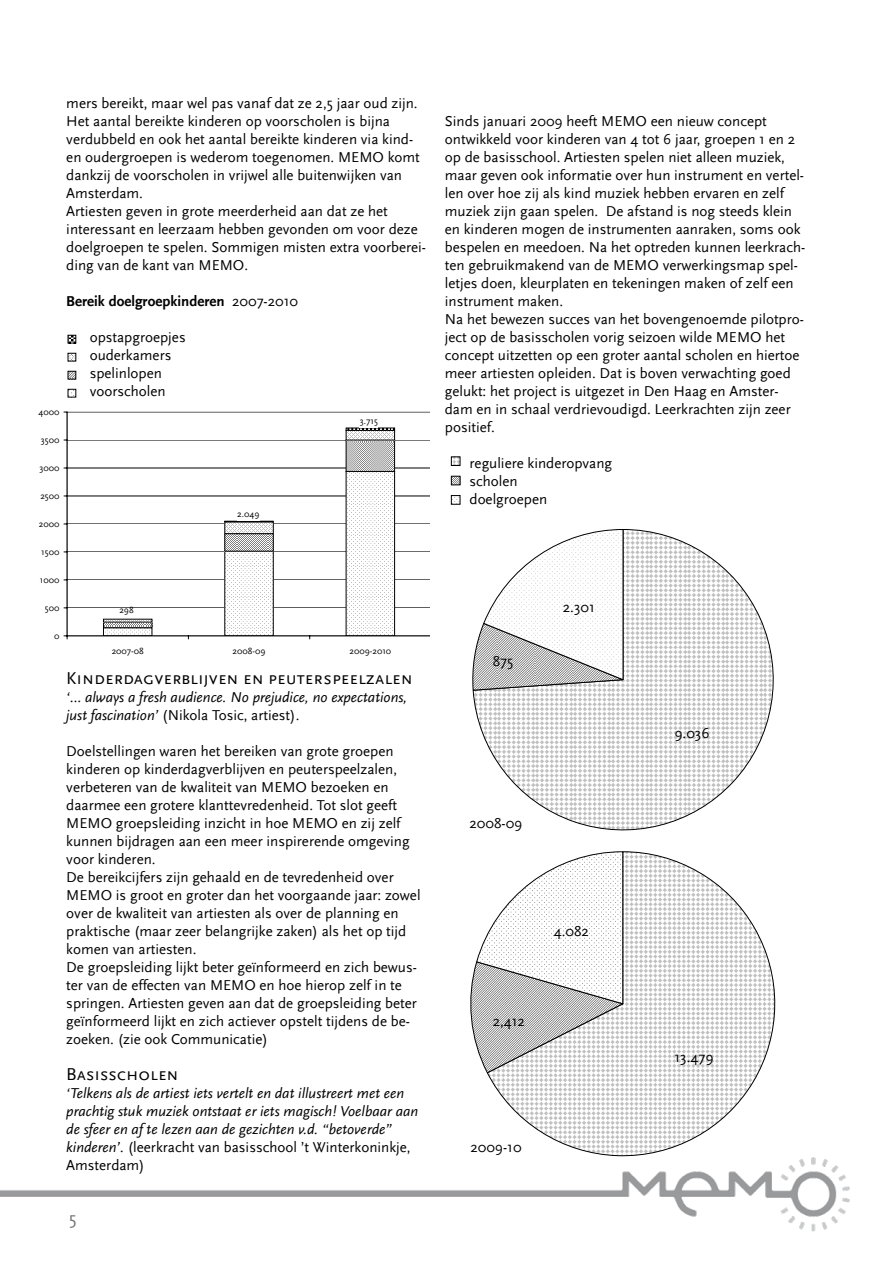
<style>
.page{position:relative;width:893px;height:1263px;background:#fff}
.page>*{position:absolute;margin:0;border:0;box-sizing:border-box;transform-origin:0 0}
.t1{font:18px "Scala Sans Caps";color:#000}
.t2{font:18px "Scala Sans";color:#707172}
.t3{font:15px/18px "Scala Sans";color:#000}
.t4{font:italic 15px/18px "Scala Sans";color:#000}
.t5{font:700 15px "Scala Sans";color:#000}
.t6{font:14.1px/19.4px "Scala Sans";color:#000}
.t7{font:11.7px/18px "Scala Sans";color:#000}
.t8{font:9.3px "Scala Sans";color:#000}
.s1{font-weight:400}
.s2{font-style:normal}
</style>
<div class="page">
<img style="left:0;top:1157px;width:850px;height:75px">
<svg style="left:68px;top:412px;width:361px;height:224px"></svg>
<svg style="left:105px;top:629px;width:45px;height:5px"></svg>
<div style="left:103px;top:627px;width:49px;height:9px;border:1px solid #000"></div>
<svg style="left:226px;top:553px;width:46px;height:81px"></svg>
<div style="left:224px;top:551px;width:50px;height:85px;border:1px solid #000"></div>
<svg style="left:348px;top:473px;width:45px;height:161px"></svg>
<div style="left:346px;top:471px;width:49px;height:165px;border:1px solid #000"></div>
<svg style="left:105px;top:624px;width:45px;height:2px"></svg>
<div style="left:103px;top:622px;width:49px;height:6px;border:1px solid #000"></div>
<svg style="left:226px;top:535px;width:46px;height:14px"></svg>
<svg style="left:348px;top:442px;width:45px;height:28px"></svg>
<div style="left:346px;top:440px;width:49px;height:32px;border:1px solid #000"></div>
<svg style="left:226px;top:523px;width:46px;height:9px"></svg>
<div style="left:224px;top:521px;width:50px;height:13px;border:1px solid #000"></div>
<svg style="left:348px;top:432px;width:45px;height:6px"></svg>
<div style="left:224px;top:521px;width:50px;height:1px;border:1px solid #000"></div>
<div style="left:346px;top:428px;width:49px;height:3px;border:1px solid #000"></div>
<hr style="left:67px;top:412px;width:1px;height:224px;background:#000">
<hr style="left:67px;top:636px;width:362px;height:1px;background:#000">
<div style="left:360px;top:415px;width:18px;height:12px;background:#fff"></div>
<div style="left:237px;top:508px;width:22px;height:12px;background:#fff"></div>
<svg style="left:67px;top:334px;width:10px;height:64px"></svg>
<svg style="left:70px;top:337px;width:4px;height:4px"></svg>
<div style="left:68px;top:335px;width:8px;height:8px;border:1px solid #000"></div>
<svg style="left:70px;top:355px;width:4px;height:4px"></svg>
<div style="left:68px;top:353px;width:8px;height:8px;border:1px solid #000"></div>
<svg style="left:70px;top:373px;width:4px;height:4px"></svg>
<div style="left:68px;top:371px;width:8px;height:8px;border:1px solid #000"></div>
<svg style="left:70px;top:391px;width:4px;height:4px"></svg>
<div style="left:68px;top:389px;width:8px;height:8px;border:1px solid #000"></div>
<svg style="left:487px;top:851px;width:289px;height:306px"></svg>
<svg style="left:470px;top:851px;width:155px;height:223px"></svg>
<svg style="left:450px;top:456px;width:11px;height:49px"></svg>
<svg style="left:453px;top:458px;width:5px;height:6px"></svg>
<div style="left:451px;top:456px;width:9px;height:10px;border:1px solid #000"></div>
<svg style="left:453px;top:478px;width:5px;height:5px"></svg>
<div style="left:451px;top:476px;width:9px;height:9px;border:1px solid #000"></div>
<svg style="left:453px;top:497px;width:5px;height:6px"></svg>
<div style="left:451px;top:495px;width:9px;height:10px;border:1px solid #000"></div>
<svg style="left:472px;top:529px;width:302px;height:302px"></svg>
<svg style="left:472px;top:529px;width:154px;height:162px"></svg>
<p class="t3" style="left:66px;top:94px;width:361px">mers bereikt, maar wel pas vanaf dat ze 2,5 jaar oud zijn.<br>Het aantal bereikte kinderen op voorscholen is bijna verdubbeld en ook het aantal bereikte kinderen via kind&shy;en oudergroepen is wederom toegenomen. MEMO komt dankzij de voorscholen in vrijwel alle buitenwijken van Amsterdam.<br>Artiesten geven in grote meerderheid aan dat ze het interessant en leerzaam hebben gevonden om voor deze doelgroepen te spelen. Sommigen misten extra voorberei&shy;ding van de kant van MEMO.</p>
<p class="t5" style="left:66px;top:293px;width:233px">Bereik doelgroepkinderen <span class="s1">2007-2010</span></p>
<p class="t8" style="left:39px;top:407px;width:22px">4000</p>
<p class="t8" style="left:41px;top:435px;width:20px">3500</p>
<p class="t8" style="left:39px;top:463px;width:21px">3000</p>
<p class="t8" style="left:40px;top:491px;width:21px">2500</p>
<p class="t8" style="left:39px;top:519px;width:22px">2000</p>
<p class="t8" style="left:41px;top:547px;width:20px">1500</p>
<p class="t8" style="left:40px;top:575px;width:21px">1000</p>
<p class="t8" style="left:45px;top:603px;width:16px">500</p>
<p class="t8" style="left:54px;top:631px;width:7px">0</p>
<p class="t3" style="left:90px;top:328px;width:98px">opstapgroepjes ouderkamers spelinlopen voorscholen</p>
<p class="t7" style="left:79px;top:331px;width:76px">opstapgroepjes ouderkamer spelinloop voorschool</p>
<p class="t8" style="left:119px;top:605px;width:16px">298</p>
<p class="t8" style="left:237px;top:509px;width:24px">2.049</p>
<p class="t8" style="left:360px;top:416px;width:20px">3.715</p>
<p class="t8" style="left:112px;top:646px;width:34px">2007-08</p>
<p class="t8" style="left:233px;top:646px;width:34px">2008-09</p>
<p class="t8" style="left:349px;top:646px;width:43px">2009-2010</p>
<p class="t1" style="left:66px;top:668px;width:348px">Kinderdagverblijven en peuterspeelzalen</p>
<p class="t4" style="left:66px;top:688px;width:342px">‘… always a fresh audience. No prejudice, no expectations, just fascination’ <span class="s2">(Nikola Tosic, artiest).</span></p>
<p class="t3" style="left:66px;top:742px;width:356px">Doelstellingen waren het bereiken van grote groepen kinderen op kinderdagverblijven en peuterspeelzalen, verbeteren van de kwaliteit van MEMO bezoeken en daarmee een grotere klanttevredenheid. Tot slot geeft MEMO groepsleiding inzicht in hoe MEMO en zij zelf kunnen bijdragen aan een meer inspirerende omgeving voor kinderen.<br>De bereikcijfers zijn gehaald en de tevredenheid over MEMO is groot en groter dan het voorgaande jaar: zowel over de kwaliteit van artiesten als over de planning en praktische (maar zeer belangrijke zaken) als het op tijd komen van artiesten.<br>De groepsleiding lijkt beter geïnformeerd en zich bewus&shy;ter van de effecten van MEMO en hoe hierop zelf in te springen. Artiesten geven aan dat de groepsleiding beter geïnformeerd lijkt en zich actiever opstelt tijdens de be&shy;zoeken. (zie ook Communicatie)</p>
<p class="t1" style="left:66px;top:1064px;width:114px">Basisscholen</p>
<p class="t4" style="left:66px;top:1084px;width:353px">‘Telkens als de artiest iets vertelt en dat illustreert met een prachtig stuk muziek ontstaat er iets magisch! Voelbaar aan de sfeer en af te lezen aan de gezichten v.d. “betoverde” kinderen’. <span class="s2">(leerkracht van basisschool ’t Winterkoninkje, Amsterdam)</span></p>
<p class="t2" style="left:69px;top:1208px;width:9px">5</p>
<p class="t3" style="left:445px;top:112px;width:362px">Sinds januari 2009 heeft MEMO een nieuw concept ontwikkeld voor kinderen van 4 tot 6 jaar, groepen 1 en 2 op de basisschool. Artiesten spelen niet alleen muziek, maar geven ook informatie over hun instrument en vertel&shy;len over hoe zij als kind muziek hebben ervaren en zelf muziek zijn gaan spelen. De afstand is nog steeds klein en kinderen mogen de instrumenten aanraken, soms ook bespelen en meedoen. Na het optreden kunnen leerkrach&shy;ten gebruikmakend van de MEMO verwerkingsmap spel&shy;letjes doen, kleurplaten en tekeningen maken of zelf een instrument maken.<br>Na het bewezen succes van het bovengenoemde pilotpro&shy;ject op de basisscholen vorig seizoen wilde MEMO het concept uitzetten op een groter aantal scholen en hiertoe meer artiesten opleiden. Dat is boven verwachting goed gelukt: het project is uitgezet in Den Haag en Amster&shy;dam en in schaal verdrievoudigd. Leerkrachten zijn zeer positief.</p>
<p class="t6" style="left:463px;top:452px;width:135px">reguliere kinderopvang scholen<br>doelgroepen</p>
<p class="t3" style="left:470px;top:454px;width:144px">reguliere kinderopvang scholen<br>doelgroepen</p>
<p class="t8" style="left:448px;top:498px;width:61px">opstapgroepjes</p>
<p class="t3" style="left:493px;top:652px;width:22px">875</p>
<p class="t3" style="left:563px;top:598px;width:34px">2.301</p>
<p class="t3" style="left:470px;top:814px;width:54px">2008-09</p>
<p class="t3" style="left:554px;top:922px;width:37px">4.082</p>
<p class="t3" style="left:493px;top:1012px;width:34px">2,412</p>
<p class="t3" style="left:470px;top:1138px;width:53px">2009-10</p>
<p class="t3" style="left:674px;top:724px;width:37px">9.036</p>
<p class="t3" style="left:674px;top:1048px;width:41px">13.479</p>
</div>
